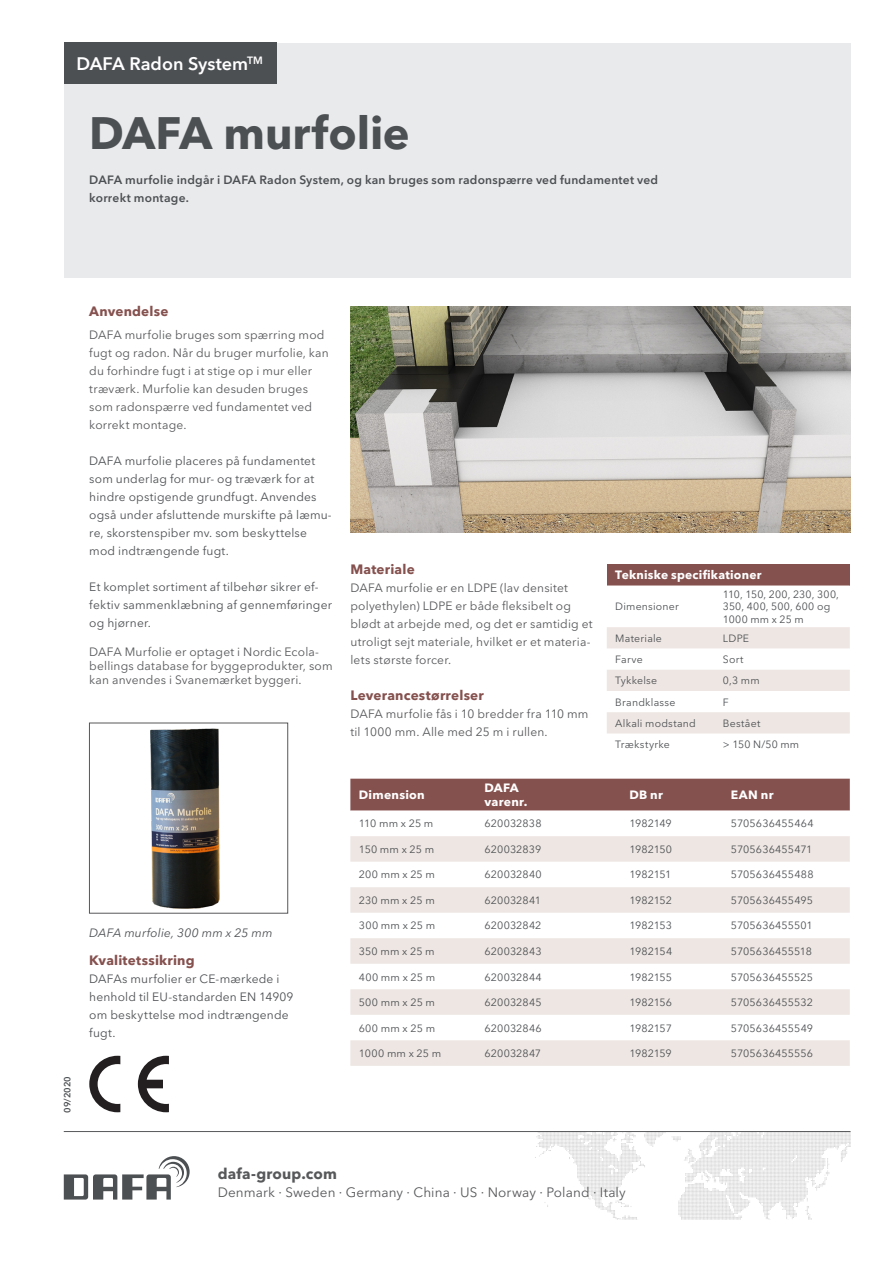
<style>
.page{position:relative;width:893px;height:1263px;background:#fff}
.page>*{position:absolute;margin:0;border:0;box-sizing:border-box;transform-origin:0 0}
.t1{font:700 45px "Avenir Next LT Pro";letter-spacing:-.005em;color:#4d5053}
.t2{font:600 18px "Avenir Next LT Pro";color:#fff}
.t3{font:700 15px "Avenir Next LT Pro";letter-spacing:.01em;color:#57585a}
._2_Rubrik{font:700 13.5px "Avenir Next LT Pro";letter-spacing:.015em;color:#85514e}
.t4{font:13.5px "Avenir Next LT Pro";letter-spacing:.01em;color:#57585a}
._2_Rubrik-2{font:12px/18px "Avenir Next LT Pro";letter-spacing:.015em;color:#57585a}
._2_Rubrik-3{font:12px/18px "Avenir Next LT Pro";letter-spacing:.015em;color:#4d5053}
.t5{font:600 12px/18px "Avenir Next LT Pro";letter-spacing:.02em;color:#4d5053}
.t6{font:700 12px/14.4px "Avenir Next LT Pro";letter-spacing:.02em;color:#fff}
._2_Rubrik-4{font:italic 12px "Avenir Next LT Pro";letter-spacing:.01em;color:#4d5053}
._3_Brødtekst{font:10.5px/12.6px "Avenir Next LT Pro";letter-spacing:.015em;color:#4d5053}
._3_Brødtekst-2{font:10.5px "Avenir Next LT Pro";letter-spacing:-.005em;color:#4d5053}
._2_Rubrik-5{font:10.5px "Avenir Next LT Pro";letter-spacing:.025em;color:#4d5053}
._3_Brødtekst-3{font:10.5px "Avenir Next LT Pro";letter-spacing:-.01em;color:#4d5053}
._3_Brødtekst-4{font:10.5px "Avenir Next LT Pro";letter-spacing:-.025em;color:#4d5053}
._3_Brødtekst-5{font:10.5px "Avenir Next LT Pro";letter-spacing:-.015em;color:#4d5053}
.Brødtekst{font:10.5px "Avenir Next LT Pro";color:#4d5053}
.Brødtekst-2{font:600 9px "Avenir Next LT Pro";color:#4d5053}
</style>
<div class="page">
<div style="left:64px;top:43px;width:786px;height:234px;background:#e9eaec"></div>
<div style="left:64px;top:43px;width:212px;height:41px;background:#4d5053"></div>
<div style="left:607px;top:564px;width:243px;height:21px;background:#85514e"></div>
<svg style="left:607px;top:585px;width:243px;height:149px"></svg>
<img style="left:150px;top:728px;width:70px;height:181px">
<div style="left:89px;top:723px;width:199px;height:190px;border:1px solid #57585a"></div>
<svg style="left:89px;top:1056px;width:31px;height:56px"></svg>
<svg style="left:138px;top:1056px;width:31px;height:56px"></svg>
<img style="left:350px;top:306px;width:500px;height:227px">
<div style="left:350px;top:779px;width:500px;height:32px;background:#85514e"></div>
<svg style="left:350px;top:836px;width:500px;height:230px;fill:#eee6e3"></svg>
<img style="left:535px;top:1132px;width:315px;height:87px">
<svg style="left:64px;top:1156px;width:126px;height:43px"></svg>
<hr style="left:64px;top:1131px;width:786px;height:1px;background:#57585a">
<p class="t2" style="left:77px;top:53px;width:188px">DAFA Radon System<sup>TM</sup></p>
<p class="t1" style="left:89px;top:106px;width:322px">DAFA murfolie</p>
<p class="t5" style="left:89px;top:171px;width:570px">DAFA murfolie indgår i DAFA Radon System, og kan bruges som radonspærre ved fundamentet ved korrekt montage.</p>
<p class="_2_Rubrik" style="left:89px;top:303px;width:81px">Anvendelse</p>
<p class="_2_Rubrik-2" style="left:89px;top:325px;width:241px">DAFA murfolie bruges som spærring mod fugt og radon. Når du bruger murfolie, kan du forhindre fugt i at stige op i mur eller træværk. Murfolie kan desuden bruges som radonspærre ved fundamentet ved korrekt montage.</p>
<p class="_2_Rubrik-3" style="left:89px;top:451px;width:244px">DAFA murfolie placeres på fundamentet som underlag for mur- og træværk for at hindre opstigende grundfugt. Anvendes også under afsluttende murskifte på læmu&shy;re, skorstenspiber mv. som beskyttelse mod indtrængende fugt.</p>
<p class="_2_Rubrik-3" style="left:89px;top:577px;width:244px">Et komplet sortiment af tilbehør sikrer ef&shy;fektiv sammenklæbning af gennemføringer og hjørner.</p>
<p class="_2_Rubrik-2" style="left:89px;top:644px;width:245px;line-height:14.4px">DAFA Murfolie er optaget i Nordic Ecola&shy;bellings database for byggeprodukter, som kan anvendes i Svanemærket byggeri.</p>
<p class="Brødtekst-2" style="left:62px;top:1113px;width:38px;rotate:-90deg">09/2020</p>
<p class="_2_Rubrik-4" style="left:89px;top:925px;width:185px">DAFA murfolie, 300 mm x 25 mm</p>
<p class="_2_Rubrik" style="left:89px;top:952px;width:107px">Kvalitetssikring</p>
<p class="_2_Rubrik-3" style="left:89px;top:970px;width:206px">DAFAs murfolier er CE-mærkede i henhold til EU-standarden EN 14909 om beskyttelse mod indtrængende fugt.</p>
<p class="_2_Rubrik" style="left:350px;top:561px;width:66px">Materiale</p>
<p class="_2_Rubrik-2" style="left:350px;top:579px;width:244px">DAFA murfolie er en LDPE (lav densitet polyethylen) LDPE er både fleksibelt og blødt at arbejde med, og det er samtidig et utroligt sejt materiale, hvilket er et materia&shy;lets største forcer.</p>
<p class="_2_Rubrik" style="left:350px;top:687px;width:135px">Leverancestørrelser</p>
<p class="_2_Rubrik-2" style="left:350px;top:705px;width:240px">DAFA murfolie fås i 10 bredder fra 110 mm til 1000 mm. Alle med 25 m i rullen.</p>
<p class="t6" style="left:615px;top:568px;width:148px">Tekniske specifikationer</p>
<p class="_3_Brødtekst" style="left:615px;top:600px;width:65px">Dimensioner</p>
<p class="_3_Brødtekst" style="left:723px;top:588px;width:118px">110, 150, 200, 230, 300,<br>350, 400, 500, 600 og<br>1000 mm x 25 m</p>
<p class="_3_Brødtekst" style="left:615px;top:632px;width:48px">Materiale</p>
<p class="_2_Rubrik-5" style="left:723px;top:632px;width:28px">LDPE</p>
<p class="_3_Brødtekst" style="left:615px;top:653px;width:29px">Farve</p>
<p class="_2_Rubrik-5" style="left:723px;top:653px;width:22px">Sort</p>
<p class="_3_Brødtekst" style="left:615px;top:674px;width:43px">Tykkelse</p>
<p class="Brødtekst" style="left:723px;top:674px;width:38px">0,3 mm</p>
<p class="_3_Brødtekst" style="left:615px;top:696px;width:62px">Brandklasse</p>
<p class="_2_Rubrik-5" style="left:723px;top:696px;width:7px">F</p>
<p class="_3_Brødtekst" style="left:615px;top:717px;width:82px">Alkali modstand</p>
<p class="_2_Rubrik-5" style="left:723px;top:717px;width:39px">Bestået</p>
<p class="_3_Brødtekst" style="left:615px;top:738px;width:56px">Trækstyrke</p>
<p class="_3_Brødtekst" style="left:723px;top:738px;width:78px">&gt; 150 N/50 mm</p>
<p class="t6" style="left:359px;top:788px;width:67px">Dimension</p>
<p class="t6" style="left:484px;top:780px;width:45px">DAFA varenr.</p>
<p class="t6" style="left:629px;top:788px;width:35px">DB nr</p>
<p class="t6" style="left:731px;top:788px;width:44px">EAN nr</p>
<p class="_3_Brødtekst" style="left:359px;top:817px;width:76px">110 mm x 25 m</p>
<p class="_3_Brødtekst" style="left:484px;top:817px;width:59px">620032838</p>
<p class="_3_Brødtekst-3" style="left:629px;top:817px;width:44px">1982149</p>
<p class="_3_Brødtekst" style="left:731px;top:817px;width:84px">5705636455464</p>
<p class="_3_Brødtekst" style="left:359px;top:843px;width:77px">150 mm x 25 m</p>
<p class="_3_Brødtekst" style="left:484px;top:843px;width:58px">620032839</p>
<p class="_3_Brødtekst-2" style="left:629px;top:843px;width:44px">1982150</p>
<p class="_3_Brødtekst" style="left:731px;top:843px;width:83px">5705636455471</p>
<p class="_3_Brødtekst" style="left:359px;top:868px;width:78px">200 mm x 25 m</p>
<p class="_3_Brødtekst" style="left:484px;top:868px;width:59px">620032840</p>
<p class="_3_Brødtekst-4" style="left:629px;top:868px;width:44px">1982151</p>
<p class="_3_Brødtekst" style="left:731px;top:868px;width:84px">5705636455488</p>
<p class="_3_Brødtekst" style="left:359px;top:894px;width:77px">230 mm x 25 m</p>
<p class="_3_Brødtekst" style="left:484px;top:894px;width:58px">620032841</p>
<p class="_3_Brødtekst-2" style="left:629px;top:894px;width:44px">1982152</p>
<p class="_3_Brødtekst" style="left:731px;top:894px;width:83px">5705636455495</p>
<p class="_3_Brødtekst" style="left:359px;top:919px;width:78px">300 mm x 25 m</p>
<p class="_3_Brødtekst" style="left:484px;top:919px;width:59px">620032842</p>
<p class="_3_Brødtekst-2" style="left:629px;top:919px;width:44px">1982153</p>
<p class="_3_Brødtekst" style="left:731px;top:919px;width:83px">5705636455501</p>
<p class="_3_Brødtekst" style="left:359px;top:945px;width:77px">350 mm x 25 m</p>
<p class="_3_Brødtekst" style="left:484px;top:945px;width:59px">620032843</p>
<p class="_3_Brødtekst-2" style="left:629px;top:945px;width:44px">1982154</p>
<p class="_3_Brødtekst" style="left:731px;top:945px;width:82px">5705636455518</p>
<p class="_3_Brødtekst" style="left:359px;top:970px;width:78px">400 mm x 25 m</p>
<p class="_3_Brødtekst" style="left:484px;top:970px;width:59px">620032844</p>
<p class="_3_Brødtekst-2" style="left:629px;top:970px;width:44px">1982155</p>
<p class="_3_Brødtekst" style="left:731px;top:970px;width:84px">5705636455525</p>
<p class="_3_Brødtekst" style="left:359px;top:996px;width:78px">500 mm x 25 m</p>
<p class="_3_Brødtekst" style="left:484px;top:996px;width:59px">620032845</p>
<p class="_3_Brødtekst-2" style="left:629px;top:996px;width:44px">1982156</p>
<p class="_3_Brødtekst" style="left:731px;top:996px;width:84px">5705636455532</p>
<p class="_3_Brødtekst" style="left:359px;top:1021px;width:78px">600 mm x 25 m</p>
<p class="_3_Brødtekst" style="left:484px;top:1021px;width:59px">620032846</p>
<p class="_3_Brødtekst-3" style="left:629px;top:1021px;width:44px">1982157</p>
<p class="_3_Brødtekst" style="left:731px;top:1021px;width:84px">5705636455549</p>
<p class="_3_Brødtekst" style="left:359px;top:1047px;width:84px">1000 mm x 25 m</p>
<p class="_3_Brødtekst" style="left:484px;top:1047px;width:58px">620032847</p>
<p class="_3_Brødtekst-5" style="left:629px;top:1047px;width:44px">1982159</p>
<p class="_3_Brødtekst" style="left:731px;top:1047px;width:84px">5705636455556</p>
<p class="t3" style="left:218px;top:1164px;width:121px">dafa-group.com</p>
<p class="t4" style="left:218px;top:1184px;width:410px">Denmark · Sweden · Germany · China · US · Norway · Poland · Italy</p>
</div>
